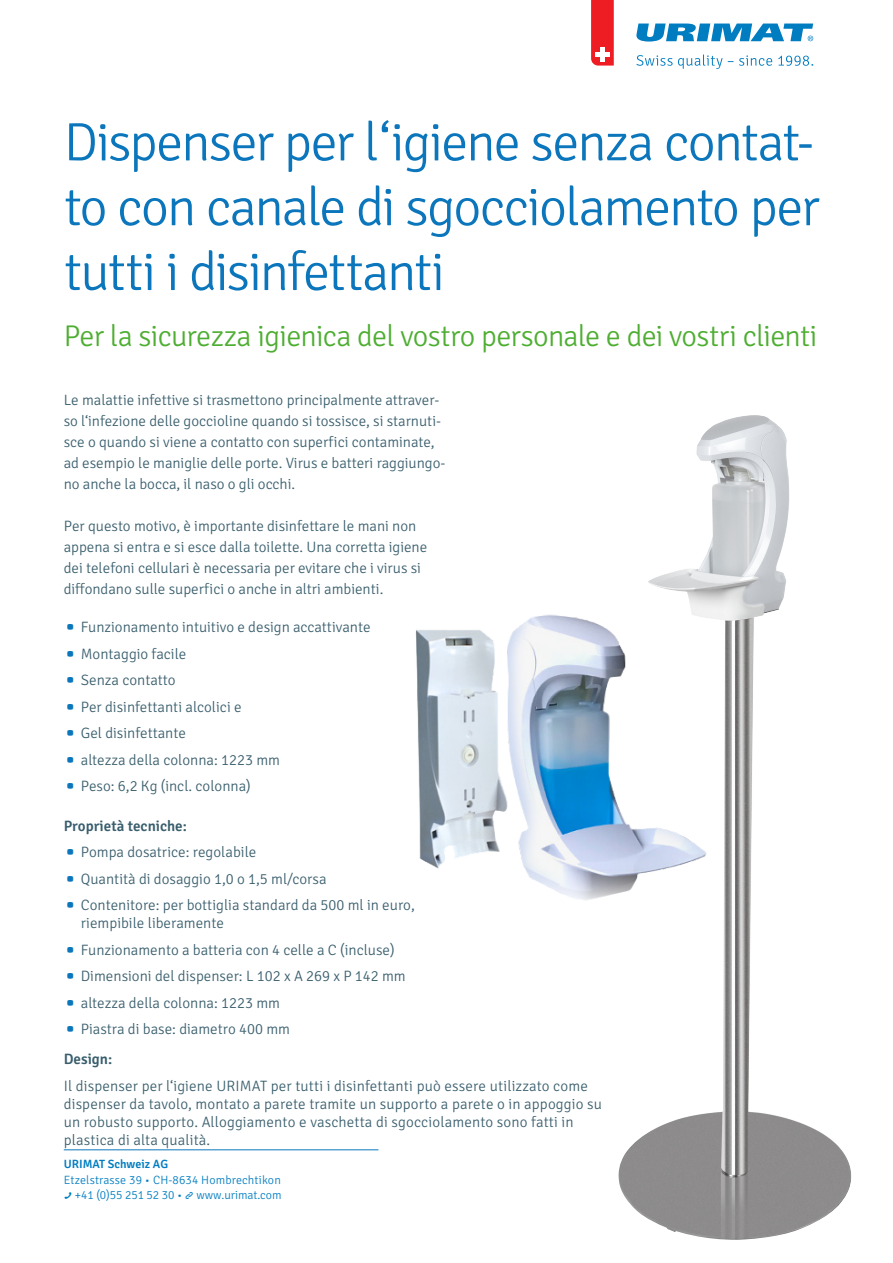
<style>
.page{position:relative;width:893px;height:1263px;background:#fff}
.page>*{position:absolute;margin:0;border:0;box-sizing:border-box;transform-origin:0 0}
.Titel{font:300 54px/64.8px "Signika Negative";letter-spacing:-.035em;color:#0b76bb;text-align:justify}
.Untertitel{font:300 30px "Signika Negative";letter-spacing:-.025em;color:#4eae32}
.Lauftext{font:300 15px/21px "Signika Negative";color:#385d6c}
.Lauftext-2{font:600 15px "Signika Negative";color:#385d6c}
.t1{font:300 12px/15.6px "Signika Negative";letter-spacing:.01em;color:#007dc1}
.s1{font-size:30px;color:#0b76bb}
.s2{font-weight:600}
.s3{font-family:"Entypo";font-weight:400;font-size:18px}
</style>
<div class="page">
<img style="left:618px;top:415px;width:234px;height:825px">
<img style="left:416px;top:614px;width:292px;height:309px">
<svg style="left:636px;top:54px;width:177px;height:15px"></svg>
<svg style="left:636px;top:24px;width:177px;height:18px"></svg>
<svg style="left:591px;top:0;width:23px;height:66px"></svg>
<hr style="left:595px;top:52px;width:14px;height:4px;background:#fff">
<div style="left:600px;top:47px;width:5px;height:14px;background:#fff"></div>
<hr style="left:64px;top:1149px;width:314px;height:1px;background:#0b76bb">
<p class="Titel" style="left:64px;top:111px;width:758px">Dispenser per l‘igiene senza contat&shy;to con canale di sgocciolamento per tutti i disinfettanti</p>
<p class="Untertitel" style="left:64px;top:320px;width:755px">Per la sicurezza igienica del vostro personale e dei vostri clienti</p>
<p class="Lauftext" style="left:64px;top:390px;width:383px">Le malattie infettive si trasmettono principalmente attraver&shy;so l‘infezione delle goccioline quando si tossisce, si starnuti&shy;sce o quando si viene a contatto con superfici contaminate, ad esempio le maniglie delle porte. Virus e batteri raggiungo&shy;no anche la bocca, il naso o gli occhi.</p>
<p class="Lauftext" style="left:64px;top:516px;width:365px">Per questo motivo, è importante disinfettare le mani non appena si entra e si esce dalla toilette. Una corretta igiene dei telefoni cellulari è necessaria per evitare che i virus si diffondano sulle superfici o anche in altri ambienti.</p>
<p class="Lauftext" style="left:64px;top:617px;width:308px"><span class="s1">•</span> Funzionamento intuitivo e design accattivante</p>
<p class="Lauftext" style="left:64px;top:643px;width:124px"><span class="s1">•</span> Montaggio facile</p>
<p class="Lauftext" style="left:64px;top:670px;width:113px"><span class="s1">•</span> Senza contatto</p>
<p class="Lauftext" style="left:64px;top:696px;width:179px"><span class="s1">•</span> Per disinfettanti alcolici e</p>
<p class="Lauftext" style="left:64px;top:723px;width:124px"><span class="s1">•</span> Gel disinfettante</p>
<p class="Lauftext" style="left:64px;top:749px;width:218px"><span class="s1">•</span> altezza della colonna: 1223 mm</p>
<p class="Lauftext" style="left:64px;top:776px;width:189px"><span class="s1">•</span> Peso: 6,2 Kg (incl. colonna)</p>
<p class="Lauftext-2" style="left:64px;top:817px;width:125px">Proprietà tecniche:</p>
<p class="Lauftext" style="left:64px;top:842px;width:194px"><span class="s1">•</span> Pompa dosatrice: regolabile</p>
<p class="Lauftext" style="left:64px;top:868px;width:264px"><span class="s1">•</span> Quantità di dosaggio 1,0 o 1,5 ml/corsa</p>
<p class="Lauftext" style="left:81px;top:896px;width:336px;line-height:18px;text-indent:-17px"><span class="s1">•</span> Contenitore: per bottiglia standard da 500 ml in euro, riempibile liberamente</p>
<p class="Lauftext" style="left:64px;top:939px;width:332px"><span class="s1">•</span> Funzionamento a batteria con 4 celle a C (incluse)</p>
<p class="Lauftext" style="left:64px;top:966px;width:343px"><span class="s1">•</span> Dimensioni del dispenser: L 102 x A 269 x P 142 mm</p>
<p class="Lauftext" style="left:64px;top:992px;width:218px"><span class="s1">•</span> altezza della colonna: 1223 mm</p>
<p class="Lauftext" style="left:64px;top:1019px;width:228px"><span class="s1">•</span> Piastra di base: diametro 400 mm</p>
<p class="Lauftext-2" style="left:64px;top:1050px;width:50px">Design:</p>
<p class="Lauftext" style="left:64px;top:1077px;width:540px;line-height:18px">Il dispenser per l‘igiene URIMAT per tutti i disinfettanti può essere utilizzato come dispenser da tavolo, montato a parete tramite un supporto a parete o in appoggio su un robusto supporto. Alloggiamento e vaschetta di sgocciolamento sono fatti in plastica di alta qualità.</p>
<p class="t1" style="left:64px;top:1157px;width:219px"><span class="s2">URIMAT Schweiz AG<br></span>Etzelstrasse 39 • CH-8634 Hombrechtikon</p>
<p class="t1" style="left:64px;top:1187px;width:219px"><span class="s3">!</span> +41 (0)55 251 52 30 • <span class="s3">&gt;</span> www.urimat.com</p>
</div>
